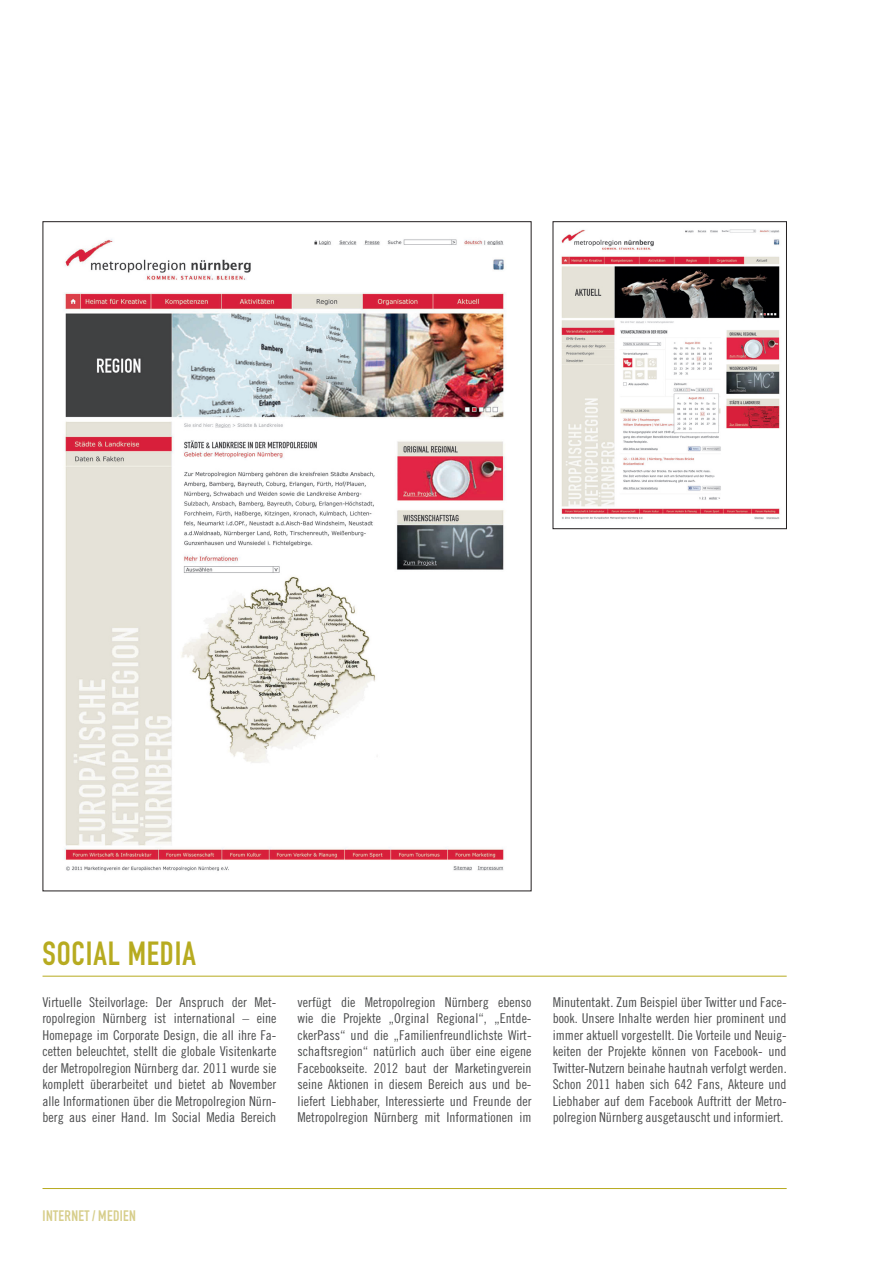
<style>
.page{position:relative;width:893px;height:1263px;background:#fff}
.page>*{position:absolute;margin:0;border:0;box-sizing:border-box;transform-origin:0 0}
.t1{font:33px "DIN Engschrift LT";letter-spacing:.025em;color:#b7ab20}
.t2{font:15px "DIN Engschrift LT";letter-spacing:.025em;color:#d7ce8b}
.t3{font:13.5px/16.5px "Trade Gothic LT Cond Eighteen";color:#4b4c4d;text-align:justify}
</style>
<div class="page">
<img style="left:64px;top:239px;width:441px;height:632px">
<img style="left:561px;top:229px;width:219px;height:291px">
<div style="left:553px;top:221px;width:234px;height:308px;border:1px solid #231f20"></div>
<hr style="left:43px;top:1188px;width:744px;height:1px;background:#b7ab20">
<hr style="left:43px;top:976px;width:744px;height:1px;background:#b7ab20">
<h1 class="t1" style="left:43px;top:934px;width:155px">SOCIAL MEDIA</h1>
<p class="t3" style="left:43px;top:993px;width:235px">Virtuelle Steilvorlage: Der Anspruch der Met&shy;ropolregion Nürnberg ist international – eine Homepage im Corporate Design, die all ihre Fa&shy;cetten beleuchtet, stellt die globale Visitenkarte der Metropolregion Nürnberg dar. 2011 wurde sie komplett überarbeitet und bietet ab November alle Informationen über die Metropolregion Nürn&shy;berg aus einer Hand. Im Social Media Bereich</p>
<p class="t3" style="left:298px;top:993px;width:235px">verfügt die Metropolregion Nürnberg ebenso wie die Projekte „Orginal Regional“, „Entde&shy;ckerPass“ und die „Familienfreundlichste Wirt&shy;schaftsregion“ natürlich auch über eine eigene Facebookseite. 2012 baut der Marketingverein seine Aktionen in diesem Bereich aus und be&shy;liefert Liebhaber, Interessierte und Freunde der Metropolregion Nürnberg mit Informationen im</p>
<p class="t3" style="left:553px;top:993px;width:235px">Minutentakt. Zum Beispiel über Twitter und Face&shy;book. Unsere Inhalte werden hier prominent und immer aktuell vorgestellt. Die Vorteile und Neuig&shy;keiten der Projekte können von Facebook- und Twitter-Nutzern beinahe hautnah verfolgt werden.<br>Schon 2011 haben sich 642 Fans, Akteure und Liebhaber auf dem Facebook Auftritt der Metro&shy;polregion Nürnberg ausgetauscht und informiert.</p>
<p class="t2" style="left:43px;top:1207px;width:95px">INTERNET / M EDIEN</p>
</div>
